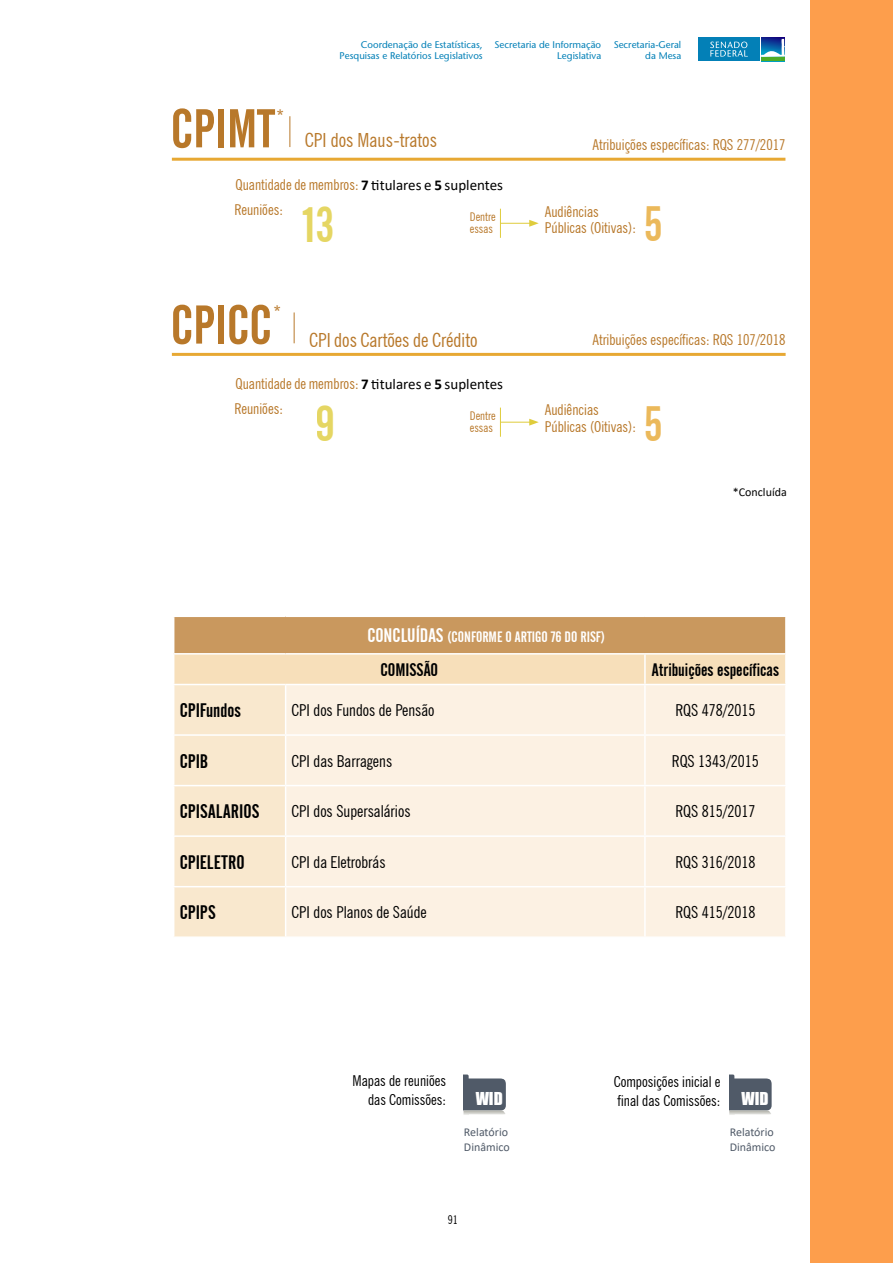
<style>
.page{position:relative;width:893px;height:1263px;background:#fff}
.page>*{position:absolute;margin:0;border:0;box-sizing:border-box;transform-origin:0 0}
.t1{font:54px "Alternate Gothic No 2 BT";color:#b8782a}
.t2{font:49.5px "Alternate Gothic No 2 BT";color:#dfcc3c}
.t3{font:49.5px "Alternate Gothic No 2 BT";color:#e7a833}
.t4{font:condensed 19.5px "News Gothic BT";color:#b8782a}
.t5{font:19.5px "Alternate Gothic No 2 BT";letter-spacing:.005em;color:#000}
.t6{font:18px "Alternate Gothic No 2 BT";color:#000}
.t7{font:18px "Alternate Gothic No 2 BT";color:#b8782a}
.t8{font:condensed 16.5px "News Gothic BT";color:#000}
.t9{font:16.35px "Impact";color:#fff}
.t10{font:condensed 15px/16.5px "News Gothic BT";color:#b8782a}
.t11{font:condensed 15px/19.5px "News Gothic BT";color:#000;text-align:right}
.t12{font:15px "Alternate Gothic No 2 BT";color:#fff}
.t13{font:12px/15px "Calibri";color:#505a68}
.t14{font:condensed 12px/12px "News Gothic BT";color:#b8782a}
.t15{font:12px "Calibri";color:#000}
.t16{font:condensed 12px "News Gothic BT";color:#000}
.t17{font:500 9.75px/11.7px "Stone Sans Std";color:#0380b7;text-align:right}
.s1{font-family:"Calibri";font-weight:700;font-stretch:normal;color:#000}
.s2{font-family:"Calibri";font-stretch:normal;color:#000}
.s3{font-size:19.5px}
</style>
<div class="page">
<hr style="left:289px;top:116px;width:1px;height:31px;background:#b8782a">
<hr style="left:172px;top:158px;width:613px;height:3px;background:#e7a833">
<hr style="left:294px;top:312px;width:1px;height:31px;background:#b8782a">
<hr style="left:172px;top:353px;width:614px;height:3px;background:#e7a833">
<svg style="left:500px;top:408px;width:1px;height:29px"></svg>
<hr style="left:500px;top:422px;width:32px;height:1px;background:#dfcc3c">
<svg style="left:529px;top:419px;width:10px;height:7px"></svg>
<svg style="left:500px;top:209px;width:1px;height:29px"></svg>
<hr style="left:500px;top:223px;width:32px;height:1px;background:#dfcc3c">
<svg style="left:529px;top:220px;width:10px;height:7px"></svg>
<div style="left:810px;top:0;width:83px;height:1263px;background:#fd9e4c"></div>
<div style="left:174px;top:616px;width:612px;height:38px;background:#c9985e"></div>
<svg style="left:174px;top:654px;width:611px;height:282px;background:#f8e4c7"></svg>
<div style="left:286px;top:685px;width:499px;height:251px;background:#fcf1e3"></div>
<hr style="left:644px;top:654px;width:2px;height:30px;background:#fff">
<hr style="left:285px;top:685px;width:1px;height:49px;background:#fff">
<hr style="left:644px;top:685px;width:2px;height:49px;background:#fff">
<hr style="left:285px;top:736px;width:1px;height:49px;background:#fff">
<hr style="left:644px;top:736px;width:2px;height:49px;background:#fff">
<hr style="left:285px;top:786px;width:1px;height:49px;background:#fff">
<hr style="left:644px;top:786px;width:2px;height:49px;background:#fff">
<hr style="left:285px;top:837px;width:1px;height:49px;background:#fff">
<hr style="left:644px;top:837px;width:2px;height:49px;background:#fff">
<hr style="left:285px;top:887px;width:1px;height:49px;background:#fff">
<hr style="left:644px;top:887px;width:2px;height:49px;background:#fff">
<hr style="left:173px;top:615px;width:113px;height:2px;background:#fff">
<hr style="left:286px;top:615px;width:359px;height:2px;background:#fff">
<hr style="left:645px;top:615px;width:142px;height:2px;background:#fff">
<hr style="left:785px;top:617px;width:2px;height:36px;background:#fff">
<hr style="left:173px;top:653px;width:113px;height:1px;background:#fff">
<hr style="left:286px;top:653px;width:359px;height:1px;background:#fff">
<hr style="left:645px;top:653px;width:142px;height:1px;background:#fff">
<hr style="left:173px;top:684px;width:113px;height:1px;background:#fff">
<hr style="left:286px;top:684px;width:359px;height:1px;background:#fff">
<hr style="left:645px;top:684px;width:142px;height:1px;background:#fff">
<hr style="left:173px;top:734px;width:113px;height:2px;background:#fff">
<hr style="left:286px;top:734px;width:359px;height:2px;background:#fff">
<hr style="left:645px;top:734px;width:142px;height:2px;background:#fff">
<hr style="left:173px;top:785px;width:113px;height:1px;background:#fff">
<hr style="left:286px;top:785px;width:359px;height:1px;background:#fff">
<hr style="left:645px;top:785px;width:142px;height:1px;background:#fff">
<hr style="left:173px;top:835px;width:113px;height:2px;background:#fff">
<hr style="left:286px;top:835px;width:359px;height:2px;background:#fff">
<hr style="left:645px;top:835px;width:142px;height:2px;background:#fff">
<hr style="left:173px;top:886px;width:113px;height:1px;background:#fff">
<hr style="left:286px;top:886px;width:359px;height:1px;background:#fff">
<hr style="left:645px;top:886px;width:142px;height:1px;background:#fff">
<svg style="left:463px;top:1074px;width:43px;height:41px;background:#717983"></svg>
<svg style="left:729px;top:1074px;width:43px;height:41px;background:#727a84"></svg>
<img style="left:761px;top:37px;width:24px;height:2px">
<hr style="left:761px;top:57px;width:24px;height:4px;background:#4dac26">
<svg style="left:761px;top:39px;width:24px;height:18px"></svg>
<div style="left:698px;top:37px;width:62px;height:24px;background:#0380b7"></div>
<svg style="left:710px;top:42px;width:38px;height:15px"></svg>
<h1 class="t1" style="left:171px;top:99px;width:105px">CPIMT</h1>
<p class="t7" style="left:277px;top:106px;width:8px">*</p>
<p class="t17" style="left:340px;top:38px;width:145px">Coordenação de Estatísticas,<br>Pesquisas e Relatórios Legislativos</p>
<p class="t17" style="left:494px;top:38px;width:108px">Secretaria de Informação<br>Legislativa</p>
<p class="t17" style="left:614px;top:38px;width:69px">Secretaria-Geral da Mesa</p>
<h3 class="t4" style="left:305px;top:128px;width:134px">CPI dos Maus-tratos</h3>
<p class="t10" style="left:592px;top:137px;width:194px">Atribuições específicas: RQS 277/2017</p>
<p class="t10" style="left:235px;top:177px;width:269px">Quantidade de membros: <span class="s1">7</span> <span class="s2">titulares e</span> <span class="s1">5</span> <span class="s2">suplentes</span></p>
<p class="t10" style="left:235px;top:202px;width:50px">Reuniões:</p>
<h2 class="t2" style="left:303px;top:197px;width:33px">13</h2>
<p class="t14" style="left:470px;top:211px;width:27px">Dentre essas</p>
<p class="t10" style="left:545px;top:203px;width:93px">Audiências<br>Públicas (Oitivas):</p>
<h2 class="t3" style="left:643px;top:196px;width:21px">5</h2>
<h1 class="t1" style="left:171px;top:295px;width:102px">CPICC</h1>
<p class="t7" style="left:274px;top:302px;width:8px">*</p>
<h3 class="t4" style="left:309px;top:328px;width:170px">CPI dos Cartões de Crédito</h3>
<p class="t10" style="left:592px;top:332px;width:194px">Atribuições específicas: RQS 107/2018</p>
<p class="t10" style="left:235px;top:376px;width:269px">Quantidade de membros: <span class="s1">7</span> <span class="s2">titulares e</span> <span class="s1">5</span> <span class="s2">suplentes</span></p>
<p class="t14" style="left:470px;top:409px;width:27px">Dentre essas</p>
<p class="t10" style="left:235px;top:401px;width:50px">Reuniões:</p>
<h2 class="t2" style="left:316px;top:396px;width:22px">9</h2>
<p class="t10" style="left:545px;top:402px;width:93px">Audiências<br>Públicas (Oitivas):</p>
<h2 class="t3" style="left:643px;top:396px;width:21px">5</h2>
<p class="t15" style="left:733px;top:484px;width:55px">*Concluída</p>
<p class="t12" style="left:367px;top:629px;width:239px"><span class="s3">CONCLUÍDAS</span> (CONFORME O ARTIGO 76 DO RISF)</p>
<p class="t6" style="left:380px;top:660px;width:59px">COMISSÃO</p>
<p class="t6" style="left:652px;top:660px;width:129px">Atribuições específicas</p>
<h3 class="t5" style="left:180px;top:699px;width:63px">CPIFundos</h3>
<p class="t8" style="left:292px;top:700px;width:144px">CPI dos Fundos de Pensão</p>
<p class="t8" style="left:675px;top:700px;width:82px">RQS 478/2015</p>
<h3 class="t5" style="left:180px;top:750px;width:30px">CPIB</h3>
<p class="t8" style="left:292px;top:751px;width:102px">CPI das Barragens</p>
<p class="t8" style="left:672px;top:751px;width:89px">RQS 1343/2015</p>
<h3 class="t5" style="left:180px;top:801px;width:81px">CPISALARIOS</h3>
<p class="t8" style="left:292px;top:801px;width:120px">CPI dos Supersalários</p>
<p class="t8" style="left:675px;top:801px;width:82px">RQS 815/2017</p>
<h3 class="t5" style="left:180px;top:851px;width:66px">CPIELETRO</h3>
<p class="t8" style="left:292px;top:852px;width:95px">CPI da Eletrobrás</p>
<p class="t8" style="left:675px;top:852px;width:82px">RQS 316/2018</p>
<h3 class="t5" style="left:180px;top:902px;width:37px">CPIPS</h3>
<p class="t8" style="left:292px;top:902px;width:137px">CPI dos Planos de Saúde</p>
<p class="t8" style="left:675px;top:902px;width:82px">RQS 415/2018</p>
<p class="t11" style="left:353px;top:1070px;width:95px">Mapas de reuniões das Comissões:</p>
<p class="t11" style="left:614px;top:1072px;width:108px;text-align:left">Composições inicial e final das Comissões:</p>
<p class="t13" style="left:464px;top:1124px;width:47px">Relatório<br>Dinâmico</p>
<p class="t13" style="left:730px;top:1124px;width:47px">Relatório<br>Dinâmico</p>
<p class="t9" style="left:476px;top:1085px;width:29px">WID</p>
<p class="t9" style="left:741px;top:1085px;width:29px">WID</p>
<p class="t16" style="left:448px;top:1212px;width:12px">91</p>
</div>
